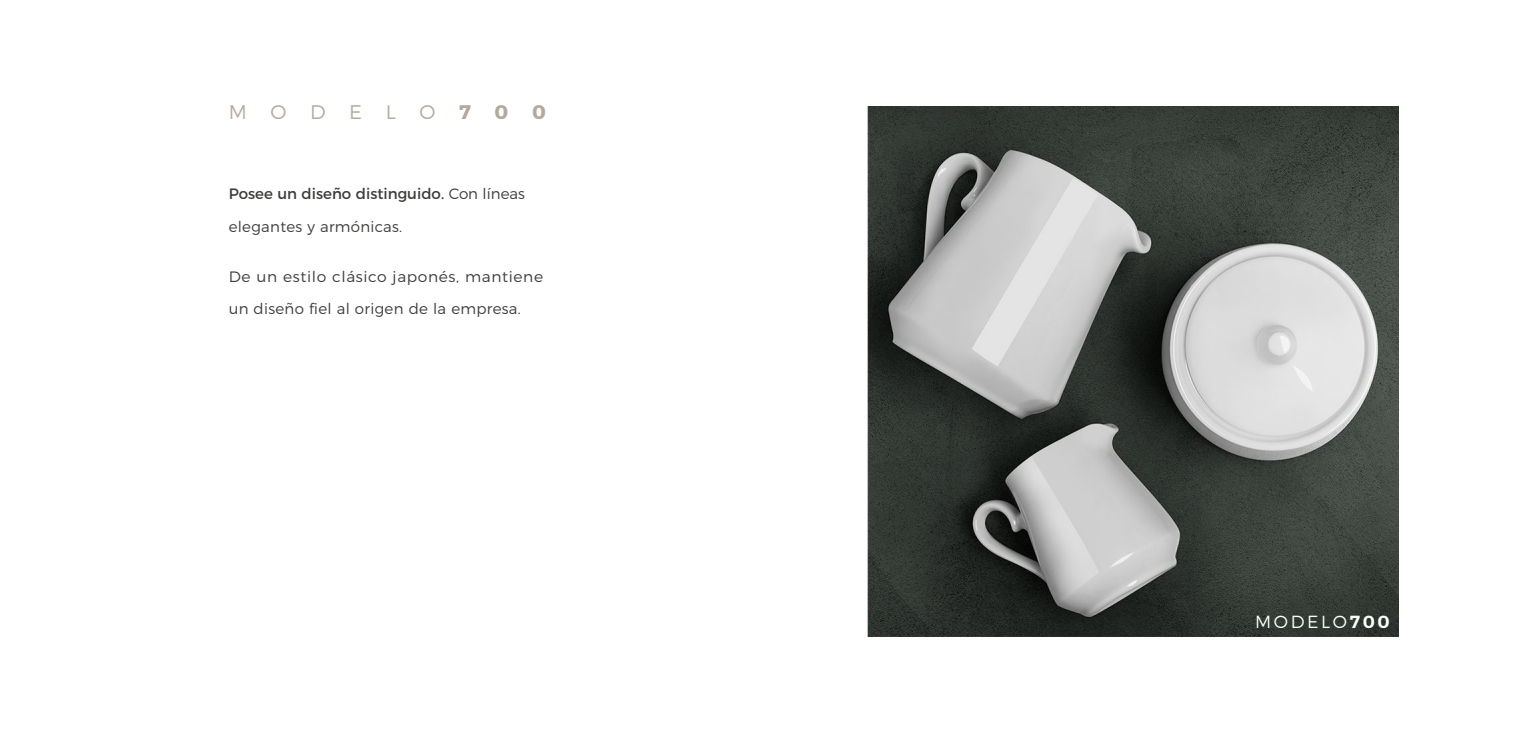
<style>
.page{position:relative;width:1521px;height:745px;background:#fff}
.page>*{position:absolute;margin:0;border:0;box-sizing:border-box;transform-origin:0 0}
.t1{font:300 19.75px "Montserrat";letter-spacing:1.2em;color:#b5a99d}
.t2{font:300 17.5px "Montserrat";letter-spacing:.15em;color:#fff}
.t3{font:300 15px/32.5px "Montserrat";letter-spacing:.04em;color:#3c3c3b}
.t4{font:300 15px/32.5px "Montserrat";letter-spacing:.02em;color:#3c3c3b}
.s1{font-weight:700}
.s2{font-weight:400}
.s3{font-weight:600}
</style>
<div class="page">
<img style="left:867px;top:106px;width:531px;height:530px">
<h1 class="t1" style="left:229px;top:97px;width:319px">MODELO<span class="s1">700</span></h1>
<p class="t4" style="left:229px;top:176px;width:298px"><span class="s2">Posee un diseño distinguido.</span> Con líneas elegantes y armónicas.</p>
<p class="t3" style="left:229px;top:259px;width:316px">De un estilo clásico japonés, mantiene un diseño fiel al origen de la empresa.</p>
<p class="t2" style="left:1254px;top:607px;width:136px">MODELO<span class="s3">700</span></p>
</div>
